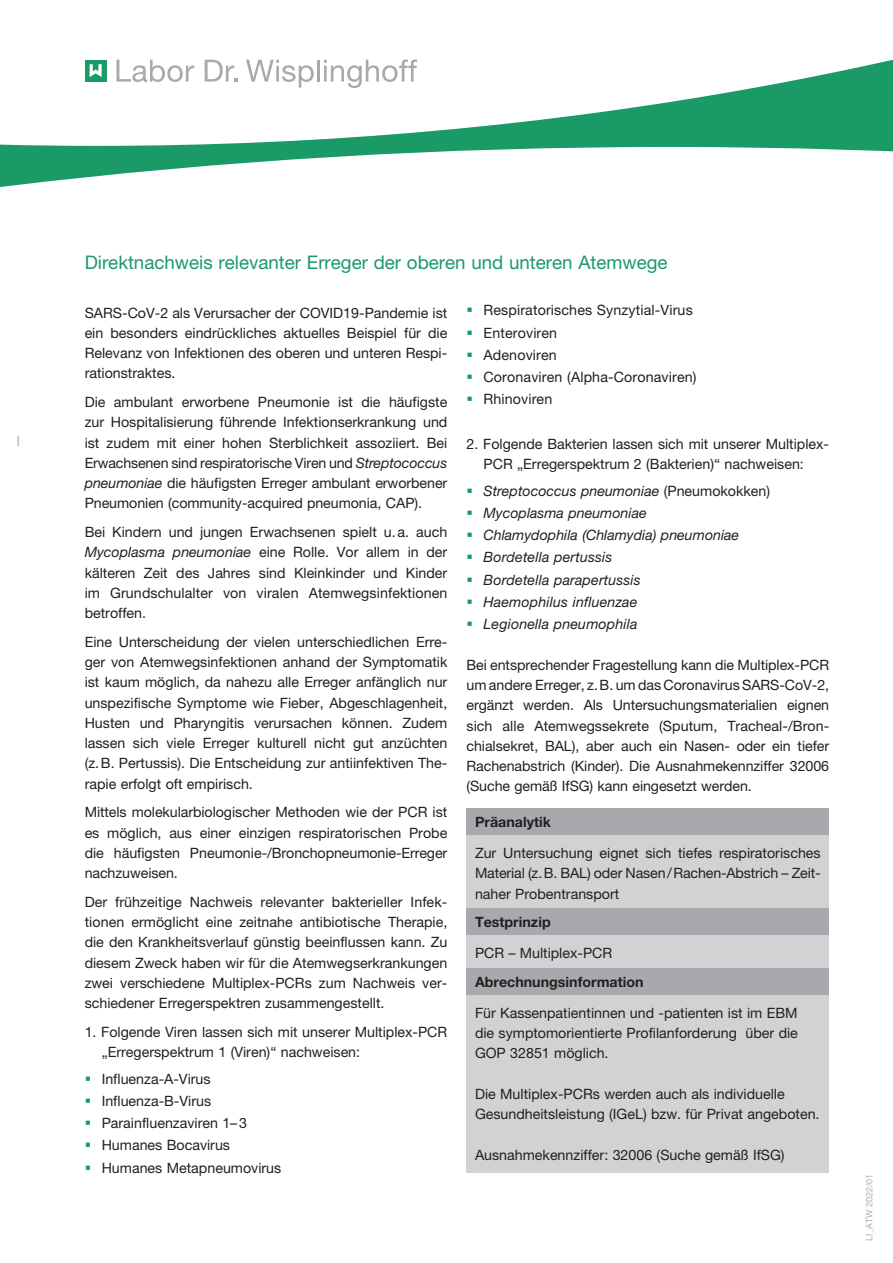
<style>
.page{position:relative;width:893px;height:1263px;background:#fff}
.page>*{position:absolute;margin:0;border:0;box-sizing:border-box;transform-origin:0 0}
.LabInfo_Head_1{font:18.75px "Helvetica Neue LT Std";color:#1a9a67}
.LabInfo_copy{font:14.25px/20.2px "Helvetica Neue LT Std";color:#231f20;text-align:justify}
.Grey_Box_Infotext{font:14.25px/20.2px "Helvetica Neue LT Std";color:#231f20;text-align:justify}
.t1{font:italic 14.25px "Helvetica Neue LT Pro";letter-spacing:.01em;color:#231f20}
.Grey_box_Headline{font:700 14.25px "Helvetica Neue LT Std";color:#231f20}
.t2{font:500 10.5px "Helvetica Neue LT Std";color:#a8a9ad}
.t3{font:9px "Helvetica Neue LT Std";color:#aeafb3}
.s1{font-family:"Helvetica Neue LT Pro";font-style:italic}
.s2{font-family:"Helvetica Neue LT Std";font-style:normal}
</style>
<div class="page">
<svg style="left:0;top:59px;width:893px;height:128px"></svg>
<div style="left:85px;top:60px;width:22px;height:22px;background:#1a9a67"></div>
<svg style="left:90px;top:64px;width:12px;height:13px"></svg>
<svg style="left:117px;top:60px;width:77px;height:22px"></svg>
<svg style="left:205px;top:60px;width:32px;height:22px"></svg>
<svg style="left:246px;top:60px;width:68px;height:28px"></svg>
<hr style="left:317px;top:60px;width:3px;height:22px;background:#a8a9ad">
<svg style="left:324px;top:59px;width:93px;height:29px"></svg>
<div style="left:466px;top:808px;width:363px;height:32px;background:#a8a9ad"></div>
<div style="left:466px;top:835px;width:363px;height:76px;background:#d1d2d4"></div>
<div style="left:466px;top:909px;width:363px;height:31px;background:#a8a9ad"></div>
<div style="left:466px;top:935px;width:363px;height:36px;background:#d1d2d4"></div>
<div style="left:466px;top:968px;width:363px;height:31px;background:#a8a9ad"></div>
<div style="left:466px;top:995px;width:363px;height:35px;background:#d1d2d4"></div>
<div style="left:466px;top:1015px;width:363px;height:36px;background:#d1d2d4"></div>
<div style="left:466px;top:1035px;width:363px;height:36px;background:#d1d2d4"></div>
<div style="left:466px;top:1056px;width:363px;height:35px;background:#d1d2d4"></div>
<div style="left:466px;top:1076px;width:363px;height:35px;background:#d1d2d4"></div>
<div style="left:466px;top:1096px;width:363px;height:36px;background:#d1d2d4"></div>
<div style="left:466px;top:1116px;width:363px;height:36px;background:#d1d2d4"></div>
<div style="left:466px;top:1137px;width:363px;height:35px;background:#d1d2d4"></div>
<p class="t2" style="left:17px;top:434px;width:4px">|</p>
<p class="LabInfo_Head_1" style="left:85px;top:250px;width:584px">Direktnachweis relevanter Erreger der oberen und unteren Atemwege</p>
<p class="LabInfo_copy" style="left:85px;top:302px;width:364px">SARS-CoV-2 als Verursacher der COVID19-Pandemie ist ein besonders eindrückliches aktuelles Beispiel für die Relevanz von Infektionen des oberen und unteren Respi&shy;rationstraktes.</p>
<p class="LabInfo_copy" style="left:85px;top:391px;width:364px">Die ambulant erworbene Pneumonie ist die häufigste zur Hospitalisierung führende Infektionserkrankung und ist zudem mit einer hohen Sterblichkeit assoziiert. Bei Erwachsenen sind respiratorische Viren und <span class="s1">Streptococcus pneumoniae</span> die häufigsten Erreger ambulant erworbener Pneumonien (community-acquired pneumonia, CAP).</p>
<p class="LabInfo_copy" style="left:85px;top:521px;width:364px">Bei Kindern und jungen Erwachsenen spielt u.a. auch <span class="s1">Mycoplasma pneumoniae</span> eine Rolle. Vor allem in der kälteren Zeit des Jahres sind Kleinkinder und Kinder im Grundschulalter von viralen Atemwegsinfektionen betroffen.</p>
<p class="LabInfo_copy" style="left:85px;top:631px;width:364px;text-align:left">Eine Unterscheidung der vielen unterschiedlichen Erre&shy;ger von Atemwegsinfektionen anhand der Symptomatik ist kaum möglich, da nahezu alle Erreger anfänglich nur unspezifische Symptome wie Fieber, Abgeschlagenheit, Husten und Pharyngitis verursachen können. Zudem lassen sich viele Erreger kulturell nicht gut anzüchten (z.B. Pertussis). Die Entscheidung zur antiinfektiven The-- rapie erfolgt oft empirisch.</p>
<p class="LabInfo_copy" style="left:85px;top:802px;width:364px">Mittels molekularbiologischer Methoden wie der PCR ist es möglich, aus einer einzigen respiratorischen Probe die häufigsten Pneumonie-/Bronchopneumonie-Erreger nachzuweisen.</p>
<p class="LabInfo_copy" style="left:85px;top:891px;width:364px">Der frühzeitige Nachweis relevanter bakterieller Infek&shy;tionen ermöglicht eine zeitnahe antibiotische Therapie, die den Krankheitsverlauf günstig beeinflussen kann. Zu diesem Zweck haben wir für die Atemwegserkrankungen zwei verschiedene Multiplex-PCRs zum Nachweis ver&shy;schiedener Erregerspektren zusammengestellt.</p>
<p class="LabInfo_copy" style="left:102px;top:1021px;width:347px;text-indent:-17px">1. Folgende Viren lassen sich mit unserer Multiplex-PCR „Erregerspektrum 1 (Viren)“ nachweisen:</p>
<p class="LabInfo_copy" style="left:102px;top:1068px;width:110px">Influenza-A-Virus</p>
<p class="LabInfo_copy" style="left:102px;top:1090px;width:111px">Influenza-B-Virus</p>
<p class="LabInfo_copy" style="left:102px;top:1113px;width:147px">Parainfluenzaviren 1–3</p>
<p class="LabInfo_copy" style="left:102px;top:1135px;width:130px">Humanes Bocavirus</p>
<p class="LabInfo_copy" style="left:102px;top:1157px;width:181px">Humanes Metapneumovirus</p>
<p class="LabInfo_copy" style="left:483px;top:300px;width:211px">Respiratorisches Synzytial-Virus</p>
<p class="LabInfo_copy" style="left:483px;top:322px;width:75px">Enteroviren</p>
<p class="LabInfo_copy" style="left:483px;top:344px;width:75px">Adenoviren</p>
<p class="LabInfo_copy" style="left:483px;top:366px;width:215px">Coronaviren (Alpha-Coronaviren)</p>
<p class="LabInfo_copy" style="left:483px;top:389px;width:70px">Rhinoviren</p>
<p class="LabInfo_copy" style="left:466px;top:433px;width:364px;text-align:center">2. Folgende Bakterien lassen sich mit unserer Multiplex-<br>PCR „Erregerspektrum 2 (Bakterien)“ nachweisen:</p>
<p class="t1" style="left:483px;top:482px;width:288px">Streptococcus pneumoniae <span class="s2">(Pneumokokken)</span></p>
<p class="t1" style="left:483px;top:504px;width:165px">Mycoplasma pneumoniae</p>
<p class="t1" style="left:483px;top:526px;width:257px">Chlamydophila (Chlamydia) pneumoniae</p>
<p class="t1" style="left:483px;top:549px;width:130px">Bordetella pertussis</p>
<p class="t1" style="left:483px;top:571px;width:159px">Bordetella parapertussis</p>
<p class="t1" style="left:483px;top:593px;width:155px">Haemophilus influenzae</p>
<p class="t1" style="left:483px;top:615px;width:156px">Legionella pneumophila</p>
<p class="LabInfo_copy" style="left:466px;top:654px;width:364px;text-align:left">Bei entsprechender Fragestellung kann die Multiplex-PCR um andere Erreger, z.B. um das Coronavirus SARS-CoV-2, ergänzt werden. Als Untersuchungsmaterialien eignen sich alle Atemwegssekrete (Sputum, Tracheal-/Bron-- chialsekret, BAL), aber auch ein Nasen- oder ein tiefer Rachenabstrich (Kinder). Die Ausnahmekennziffer 32006 (Suche gemäß IfSG) kann eingesetzt werden.</p>
<p class="Grey_box_Headline" style="left:475px;top:813px;width:77px">Präanalytik</p>
<p class="Grey_Box_Infotext" style="left:475px;top:842px;width:347px">Zur Untersuchung eignet sich tiefes respiratorisches Material (z.B. BAL) oder Nasen/Rachen-Abstrich – Zeit&shy;naher Probentransport</p>
<p class="Grey_box_Headline" style="left:475px;top:913px;width:77px">Testprinzip</p>
<p class="Grey_Box_Infotext" style="left:475px;top:943px;width:139px">PCR – Multiplex-PCR</p>
<p class="Grey_box_Headline" style="left:475px;top:973px;width:170px">Abrechnungsinformation</p>
<p class="Grey_Box_Infotext" style="left:475px;top:1002px;width:324px">Für Kassenpatientinnen und -patienten ist im EBM</p>
<p class="Grey_Box_Infotext" style="left:475px;top:1023px;width:324px">die symptomorientierte Profilanforderung über die</p>
<p class="Grey_Box_Infotext" style="left:475px;top:1043px;width:135px">GOP 32851 möglich.</p>
<p class="Grey_Box_Infotext" style="left:475px;top:1083px;width:311px">Die Multiplex-PCRs werden auch als individuelle</p>
<p class="Grey_Box_Infotext" style="left:475px;top:1104px;width:346px">Gesundheitsleistung (IGeL) bzw. für Privat angeboten.</p>
<p class="Grey_Box_Infotext" style="left:475px;top:1144px;width:311px">Ausnahmekennziffer: 32006 (Suche gemäß IfSG)</p>
<p class="t3" style="left:864px;top:1241px;width:68px;rotate:-90deg">LI_ATW 2022/01</p>
</div>
